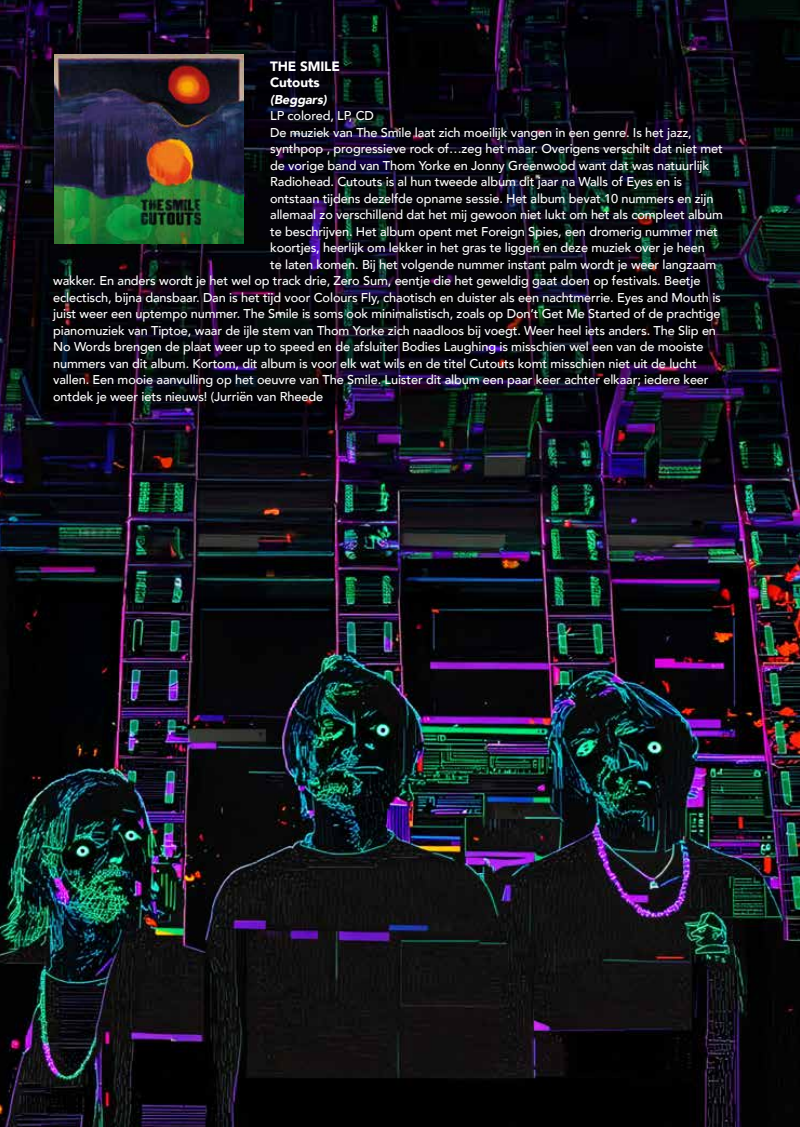
<style>
.page{position:relative;width:800px;height:1127px;background:#fff}
.page>*{position:absolute;margin:0;border:0;box-sizing:border-box;transform-origin:0 0}
.t1{font:900 13.5px/16.5px "Avenir";letter-spacing:-.01em;color:#fff}
.t2{font:500 12.75px "Avenir";letter-spacing:-.01em;color:#fff}
.t3{font:italic 900 12.75px "Avenir";letter-spacing:-.01em;color:#fff}
</style>
<div class="page">
<img style="left:0;top:0;width:799px;height:1127px">
<img style="left:54px;top:54px;width:189px;height:189px">
<p class="t1" style="left:270px;top:57px;width:71px">THE SMILE<br>Cutouts</p>
<p class="t3" style="left:270px;top:89px;width:58px">(Beggars)</p>
<p class="t2" style="left:270px;top:105px;width:105px">LP colored, LP, CD</p>
<p class="t2" style="left:270px;top:121px;width:423px">De muziek van The Smile laat zich moeilijk vangen in een genre. Is het jazz,</p>
<p class="t2" style="left:270px;top:138px;width:454px">synthpop , progressieve rock of…zeg het maar. Overigens verschilt dat niet met</p>
<p class="t2" style="left:270px;top:154px;width:440px">de vorige band van Thom Yorke en Jonny Greenwood want dat was natuurlijk</p>
<p class="t2" style="left:270px;top:171px;width:413px">Radiohead. Cutouts is al hun tweede album dit jaar na Walls of Eyes en is</p>
<p class="t2" style="left:270px;top:187px;width:445px">ontstaan tijdens dezelfde opname sessie. Het album bevat 10 nummers en zijn</p>
<p class="t2" style="left:270px;top:204px;width:454px">allemaal zo verschillend dat het mij gewoon niet lukt om het als compleet album</p>
<p class="t2" style="left:270px;top:220px;width:449px">te beschrijven. Het album opent met Foreign Spies, een dromerig nummer met</p>
<p class="t2" style="left:270px;top:237px;width:436px">koortjes, heerlijk om lekker in het gras te liggen en deze muziek over je heen</p>
<p class="t2" style="left:270px;top:253px;width:447px">te laten komen. Bij het volgende nummer instant palm wordt je weer langzaam</p>
<p class="t2" style="left:53px;top:270px;width:648px">wakker. En anders wordt je het wel op track drie, Zero Sum, eentje die het geweldig gaat doen op festivals. Beetje</p>
<p class="t2" style="left:53px;top:286px;width:669px">eclectisch, bijna dansbaar. Dan is het tijd voor Colours Fly, chaotisch en duister als een nachtmerrie. Eyes and Mouth is</p>
<p class="t2" style="left:53px;top:303px;width:668px">juist weer een uptempo nummer. The Smile is soms ook minimalistisch, zoals op Don’t Get Me Started of de prachtige</p>
<p class="t2" style="left:53px;top:319px;width:664px">pianomuziek van Tiptoe, waar de ijle stem van Thom Yorke zich naadloos bij voegt. Weer heel iets anders. The Slip en</p>
<p class="t2" style="left:53px;top:336px;width:651px">No Words brengen de plaat weer up to speed en de afsluiter Bodies Laughing is misschien wel een van de mooiste</p>
<p class="t2" style="left:53px;top:352px;width:645px">nummers van dit album. Kortom, dit album is voor elk wat wils en de titel Cutouts komt misschien niet uit de lucht</p>
<p class="t2" style="left:53px;top:369px;width:656px">vallen. Een mooie aanvulling op het oeuvre van The Smile. Luister dit album een paar keer achter elkaar; iedere keer</p>
<p class="t2" style="left:53px;top:385px;width:271px">ontdek je weer iets nieuws! (Jurriën van Rheede</p>
</div>
